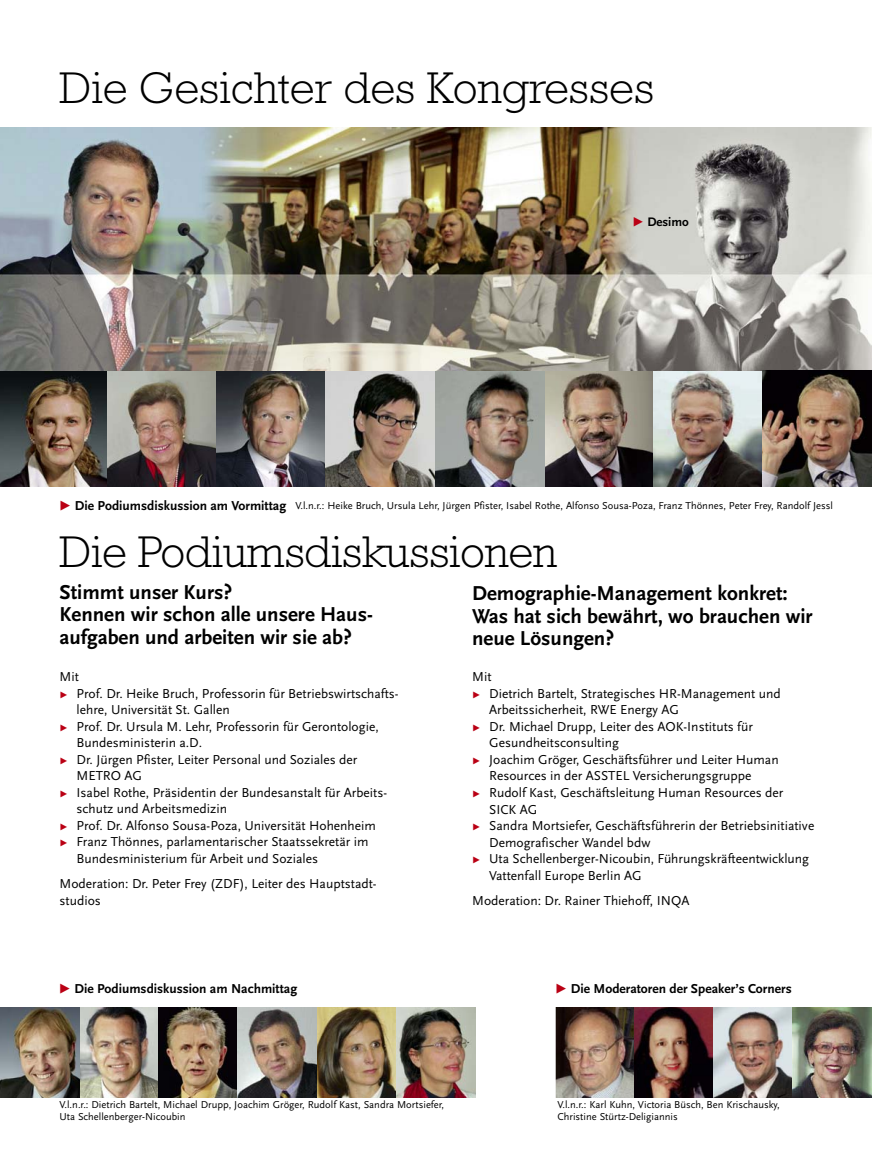
<style>
.page{position:relative;width:872px;height:1149px;background:#fff}
.page>*{position:absolute;margin:0;border:0;box-sizing:border-box;transform-origin:0 0}
.t1{font:300 45px "Rockwell Std";letter-spacing:-.005em;color:#000}
.t2{font:700 21px/22.5px "Scala Sans";color:#000}
.t3{font:13.5px/16.5px "Scala Sans";color:#000}
.t4{font:700 13.5px "Scala Sans";color:#000}
.t5{font:700 12.9px "Scala Sans";letter-spacing:-.005em;color:#000}
.t6{font:10.5px/12px "Scala Sans";color:#000}
.s1{color:#ba0014}
.s2{font-weight:700;font-size:13.5px;color:#ba0014}
.s3{font-weight:700;font-size:13.5px}
</style>
<div class="page">
<img style="left:0;top:1007px;width:475px;height:90px">
<img style="left:555px;top:1007px;width:316px;height:90px">
<img style="left:0;top:128px;width:871px;height:358px">
<img style="left:0;top:370px;width:107px;height:116px">
<hr style="left:871px;top:370px;width:1px;height:778px;background:#eae9d2">
<h1 class="t1" style="left:60px;top:73px;width:596px">Die Gesichter des Kongresses</h1>
<p class="t5" style="left:631px;top:216px;width:59px"><span class="s1">Ω</span> Desimo</p>
<p class="t6" style="left:58px;top:500px;width:776px"><span class="s2">Ω</span> <span class="s3">Die Podiumsdiskussion am Vormittag</span> V.l.n.r.: Heike Bruch, Ursula Lehr, Jürgen Pfister, Isabel Rothe, Alfonso Sousa-Poza, Franz Thönnes, Peter Frey, Randolf Jessl</p>
<h1 class="t1" style="left:60px;top:536px;width:499px">Die Podiumsdiskussionen</h1>
<h2 class="t2" style="left:60px;top:582px;width:315px">Stimmt unser Kurs?<br>Kennen wir schon alle unsere Haus&shy;aufgaben und arbeiten wir sie ab?</h2>
<p class="t3" style="left:60px;top:669px;width:21px">Mit</p>
<p class="t3" style="left:60px;top:686px;width:340px"><span class="s1">Ω</span> Prof. Dr. Heike Bruch, Professorin für Betriebswirtschafts-</p>
<p class="t3" style="left:77px;top:702px;width:155px">lehre, Universität St. Gallen</p>
<p class="t3" style="left:60px;top:719px;width:321px"><span class="s1">Ω</span> Prof. Dr. Ursula M. Lehr, Professorin für Gerontologie,</p>
<p class="t3" style="left:77px;top:735px;width:127px">Bundesministerin a.D.</p>
<p class="t3" style="left:60px;top:752px;width:299px"><span class="s1">Ω</span> Dr. Jürgen Pfister, Leiter Personal und Soziales der</p>
<p class="t3" style="left:77px;top:768px;width:67px">METRO AG</p>
<p class="t3" style="left:60px;top:785px;width:329px"><span class="s1">Ω</span> Isabel Rothe, Präsidentin der Bundesanstalt für Arbeits-</p>
<p class="t3" style="left:77px;top:801px;width:152px">schutz und Arbeitsmedizin</p>
<p class="t3" style="left:60px;top:818px;width:318px"><span class="s1">Ω</span> Prof. Dr. Alfonso Sousa-Poza, Universität Hohenheim</p>
<p class="t3" style="left:60px;top:834px;width:310px"><span class="s1">Ω</span> Franz Thönnes, parlamentarischer Staatssekretär im</p>
<p class="t3" style="left:77px;top:851px;width:243px">Bundesministerium für Arbeit und Soziales</p>
<p class="t3" style="left:60px;top:876px;width:318px">Moderation: Dr. Peter Frey (ZDF), Leiter des Hauptstadt&shy;studios</p>
<h2 class="t2" style="left:472px;top:583px;width:342px">Demographie-Management konkret:<br>Was hat sich bewährt, wo brauchen wir neue Lösungen?</h2>
<p class="t3" style="left:472px;top:669px;width:21px">Mit</p>
<p class="t3" style="left:472px;top:686px;width:310px"><span class="s1">Ω</span> Dietrich Bartelt, Strategisches HR-Management und</p>
<p class="t3" style="left:489px;top:702px;width:191px">Arbeitssicherheit, RWE Energy AG</p>
<p class="t3" style="left:472px;top:719px;width:282px"><span class="s1">Ω</span> Dr. Michael Drupp, Leiter des AOK-Instituts für</p>
<p class="t3" style="left:489px;top:735px;width:131px">Gesundheitsconsulting</p>
<p class="t3" style="left:472px;top:752px;width:308px"><span class="s1">Ω</span> Joachim Gröger, Geschäftsführer und Leiter Human</p>
<p class="t3" style="left:489px;top:768px;width:264px">Resources in der ASSTEL Versicherungsgruppe</p>
<p class="t3" style="left:472px;top:785px;width:313px"><span class="s1">Ω</span> Rudolf Kast, Geschäftsleitung Human Resources der</p>
<p class="t3" style="left:489px;top:801px;width:50px">SICK AG</p>
<p class="t3" style="left:472px;top:818px;width:344px"><span class="s1">Ω</span> Sandra Mortsiefer, Geschäftsführerin der Betriebsinitiative</p>
<p class="t3" style="left:489px;top:834px;width:163px">Demografischer Wandel bdw</p>
<p class="t3" style="left:472px;top:851px;width:338px"><span class="s1">Ω</span> Uta Schellenberger-Nicoubin, Führungskräfteentwicklung</p>
<p class="t3" style="left:489px;top:867px;width:154px">Vattenfall Europe Berlin AG</p>
<p class="t3" style="left:472px;top:893px;width:219px">Moderation: Dr. Rainer Thiehoff, INQA</p>
<p class="t4" style="left:58px;top:982px;width:241px"><span class="s1">Ω</span> Die Podiumsdiskussion am Nachmittag</p>
<p class="t4" style="left:554px;top:982px;width:239px"><span class="s1">Ω</span> Die Moderatoren der Speaker’s Corners</p>
<p class="t6" style="left:60px;top:1099px;width:386px">V.l.n.r.: Dietrich Bartelt, Michael Drupp, Joachim Gröger, Rudolf Kast, Sandra Mortsiefer,<br>Uta Schellenberger-Nicoubin</p>
<p class="t6" style="left:557px;top:1099px;width:224px">V.l.n.r.: Karl Kuhn, Victoria Büsch, Ben Krischausky,<br>Christine Stürtz-Deligiannis</p>
</div>
